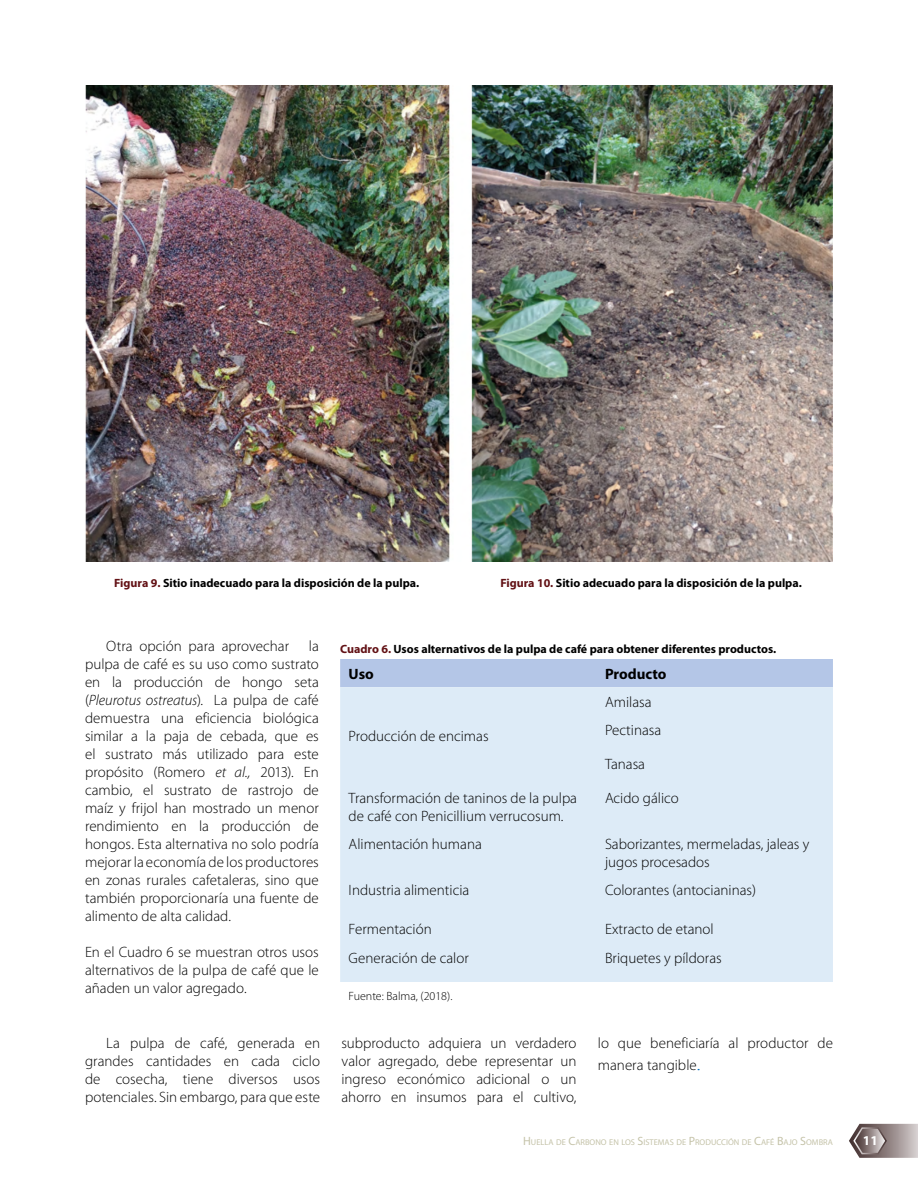
<style>
.page{position:relative;width:918px;height:1188px;background:#fff}
.page>*{position:absolute;margin:0;border:0;box-sizing:border-box;transform-origin:0 0}
.t1{font:300 15px/18px "Myriad Pro";color:#000;text-align:justify}
.t2{font:700 15px "Myriad Pro";color:#000}
.t3{font:700 13.5px "Myriad Pro";color:#fff}
.t4{font:700 12px "Myriad Pro";color:#000}
.t5{font:300 12px "Myriad Pro";color:#000}
.t6{font:8.4px "Myriad Pro";color:#c5c3a9}
.s1{color:#621115}
.s2{font-style:italic}
.s3{font-family:"Times New Roman";font-weight:400;font-size:18px;color:#0070c0}
.s4{font-size:12px}
</style>
<div class="page">
<svg style="left:849px;top:1124px;width:69px;height:34px"></svg>
<img style="left:85px;top:85px;width:748px;height:477px">
<div style="left:340px;top:659px;width:493px;height:28px;background:#b4c6e7"></div>
<div style="left:340px;top:687px;width:493px;height:295px;background:#ddebf7"></div>
<p class="t4" style="left:114px;top:575px;width:307px"><span class="s1">Figura 9.</span> Sitio inadecuado para la disposición de la pulpa.</p>
<p class="t4" style="left:500px;top:575px;width:303px"><span class="s1">Figura 10.</span> Sitio adecuado para la disposición de la pulpa.</p>
<p class="t1" style="left:85px;top:637px;width:235px;text-indent:224px">la pulpa de café es su uso como sustrato en la producción de hongo seta (<span class="s2">Pleurotus ostreatus</span>). La pulpa de café demuestra una eficiencia biológica similar a la paja de cebada, que es el sustrato más utilizado para este propósito (Romero <span class="s2">et al.,</span> 2013). En cambio, el sustrato de rastrojo de maíz y frijol han mostrado un menor rendimiento en la producción de hongos. Esta alternativa no solo podría mejorar la economía de los productores en zonas rurales cafetaleras, sino que también proporcionaría una fuente de alimento de alta calidad.</p>
<p class="t1" style="left:85px;top:943px;width:235px">En el Cuadro 6 se muestran otros usos alternativos de la pulpa de café que le añaden un valor agregado.</p>
<p class="t1" style="left:106px;top:637px;width:184px">Otra opción para aprovechar</p>
<p class="t4" style="left:340px;top:641px;width:438px"><span class="s1">Cuadro 6.</span> Usos alternativos de la pulpa de café para obtener diferentes productos.</p>
<p class="t2" style="left:349px;top:664px;width:27px">Uso</p>
<p class="t2" style="left:605px;top:664px;width:63px">Producto</p>
<p class="t1" style="left:349px;top:727px;width:141px">Producción de encimas</p>
<p class="t1" style="left:605px;top:688px;width:58px;line-height:28.2px">Amilasa<br>Pectinasa</p>
<p class="t1" style="left:605px;top:755px;width:42px">Tanasa</p>
<p class="t1" style="left:349px;top:789px;width:230px">Transformación de taninos de la pulpa de café con Penicillium verrucosum.</p>
<p class="t1" style="left:605px;top:789px;width:75px">Acido gálico</p>
<p class="t1" style="left:349px;top:835px;width:135px">Alimentación humana</p>
<p class="t1" style="left:605px;top:835px;width:206px">Saborizantes, mermeladas, jaleas y jugos procesados</p>
<p class="t1" style="left:349px;top:881px;width:122px">Industria alimenticia</p>
<p class="t1" style="left:605px;top:881px;width:153px">Colorantes (antocianinas)</p>
<p class="t1" style="left:349px;top:920px;width:85px">Fermentación</p>
<p class="t1" style="left:605px;top:920px;width:110px">Extracto de etanol</p>
<p class="t1" style="left:349px;top:948px;width:122px">Generación de calor</p>
<p class="t1" style="left:605px;top:948px;width:118px">Briquetes y píldoras</p>
<p class="t5" style="left:349px;top:989px;width:105px">Fuente: Balma, (2018).</p>
<p class="t1" style="left:85px;top:1034px;width:237px;text-indent:21px">La pulpa de café, generada en grandes cantidades en cada ciclo de cosecha, tiene diversos usos potenciales. Sin embargo, para que este</p>
<p class="t1" style="left:341px;top:1034px;width:237px">subproducto adquiera un verdadero valor agregado, debe representar un ingreso económico adicional o un ahorro en insumos para el cultivo,</p>
<p class="t1" style="left:598px;top:1033px;width:237px;line-height:21.6px">lo que beneficiaría al productor de manera tangible<span class="s3">.</span></p>
<p class="t6" style="left:523px;top:1137px;width:311px"><span class="s4">H</span>UELLA DE <span class="s4">C</span>ARBONO EN LOS <span class="s4">S</span>ISTEMAS DE <span class="s4">P</span>RODUCCIÓN DE <span class="s4">C</span>AFÉ <span class="s4">B</span>AJO <span class="s4">S</span>OMBRA</p>
<p class="t3" style="left:863px;top:1132px;width:16px">11</p>
</div>
